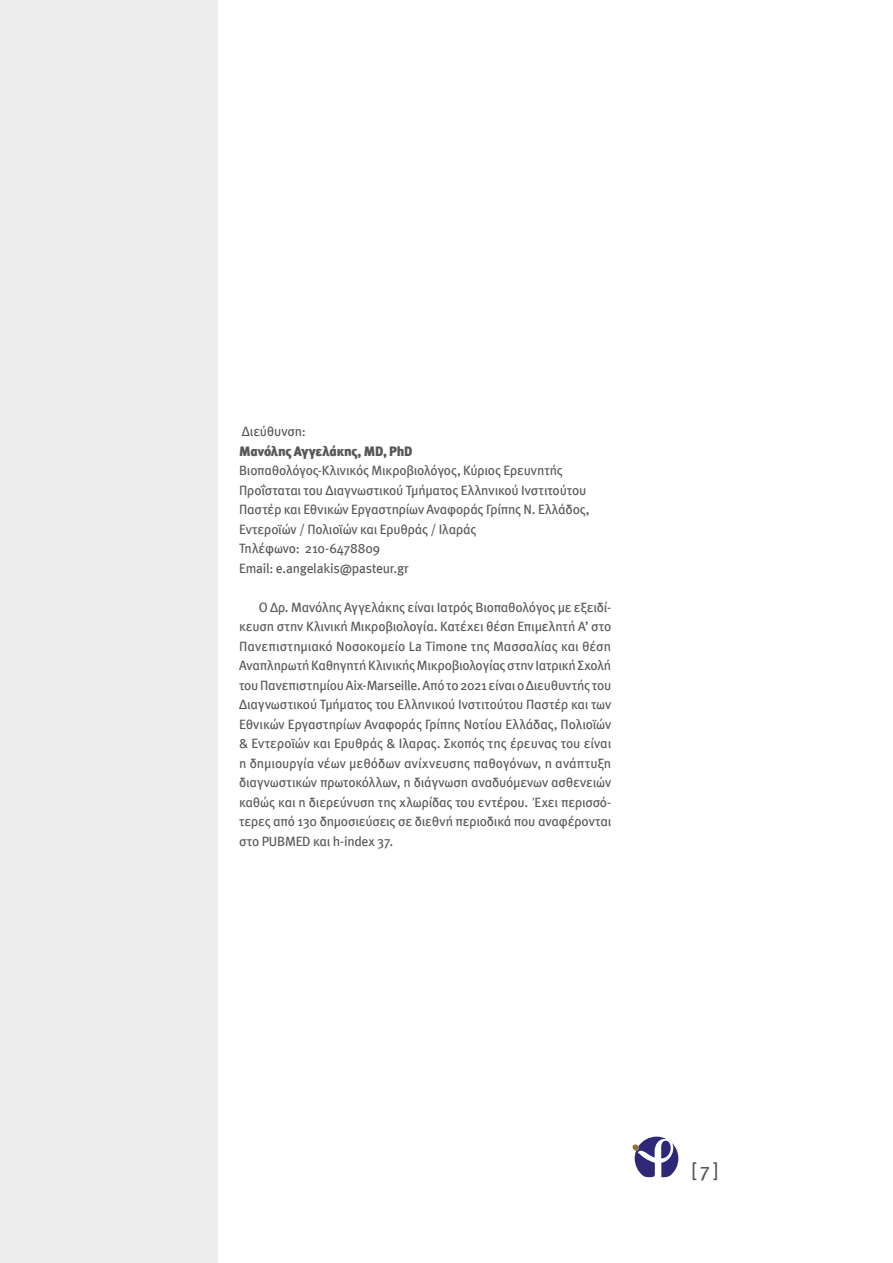
<style>
.page{position:relative;width:893px;height:1263px;background:#fff}
.page>*{position:absolute;margin:0;border:0;box-sizing:border-box;transform-origin:0 0}
.t1{font:20.1px "Meta Book Greek";color:#575756}
.t2{font:13.5px/19.5px "Meta Book Greek";letter-spacing:-.015em;color:#575756}
.t3{font:13.5px "Meta Black Greek";letter-spacing:-.015em;color:#575756}
</style>
<div class="page">
<div style="left:0;top:0;width:218px;height:1263px;background:#ededed"></div>
<svg style="left:632px;top:1136px;width:46px;height:41px"></svg>
<p class="t2" style="left:242px;top:422px;width:66px">Διεύθυνση:</p>
<p class="t3" style="left:239px;top:443px;width:175px">Μανόλης Αγγελάκης, MD, PhD</p>
<p class="t2" style="left:239px;top:461px;width:352px">Βιοπαθολόγος-Κλινικός Μικροβιολόγος, Κύριος Ερευνητής Προΐσταται του Διαγνωστικού Τμήματος Ελληνικού Ινστιτούτου Παστέρ και Εθνικών Εργαστηρίων Αναφοράς Γρίπης Ν. Ελλάδος, Εντεροϊών / Πολιοϊών και Ερυθράς / Ιλαράς<br>Τηλέφωνο: 210-6478809<br>Email: e.angelakis@pasteur.gr</p>
<p class="t2" style="left:239px;top:597px;width:374px;text-align:justify;text-indent:19px">Ο Δρ. Μανόλης Αγγελάκης είναι Ιατρός Βιοπαθολόγος με εξειδί&shy;κευση στην Κλινική Μικροβιολογία. Κατέχει θέση Επιμελητή A’ στο Πανεπιστημιακό Νοσοκομείο La Timone της Μασσαλίας και θέση Αναπληρωτή Καθηγητή Κλινικής Μικροβιολογίας στην Ιατρική Σχολή του Πανεπιστημίου Aix-Marseille. Από το 2021 είναι ο Διευθυντής του Διαγνωστικού Τμήματος του Ελληνικού Ινστιτούτου Παστέρ και των Εθνικών Εργαστηρίων Αναφοράς Γρίπης Νοτίου Ελλάδας, Πολιοϊών &amp; Εντεροϊών και Ερυθράς &amp; Ιλαρας. Σκοπός της έρευνας του είναι η δημιουργία νέων μεθόδων ανίχνευσης παθογόνων, η ανάπτυξη διαγνωστικών πρωτοκόλλων, η διάγνωση αναδυόμενων ασθενειών καθώς και η διερεύνυση της χλωρίδας του εντέρου. Έχει περισσό&shy;τερες από 130 δημοσιεύσεις σε διεθνή περιοδικά που αναφέρονται στο PUBMED και h-index 37.</p>
<h1 class="t1" style="left:691px;top:1159px;width:29px">[ 7 ]</h1>
</div>
